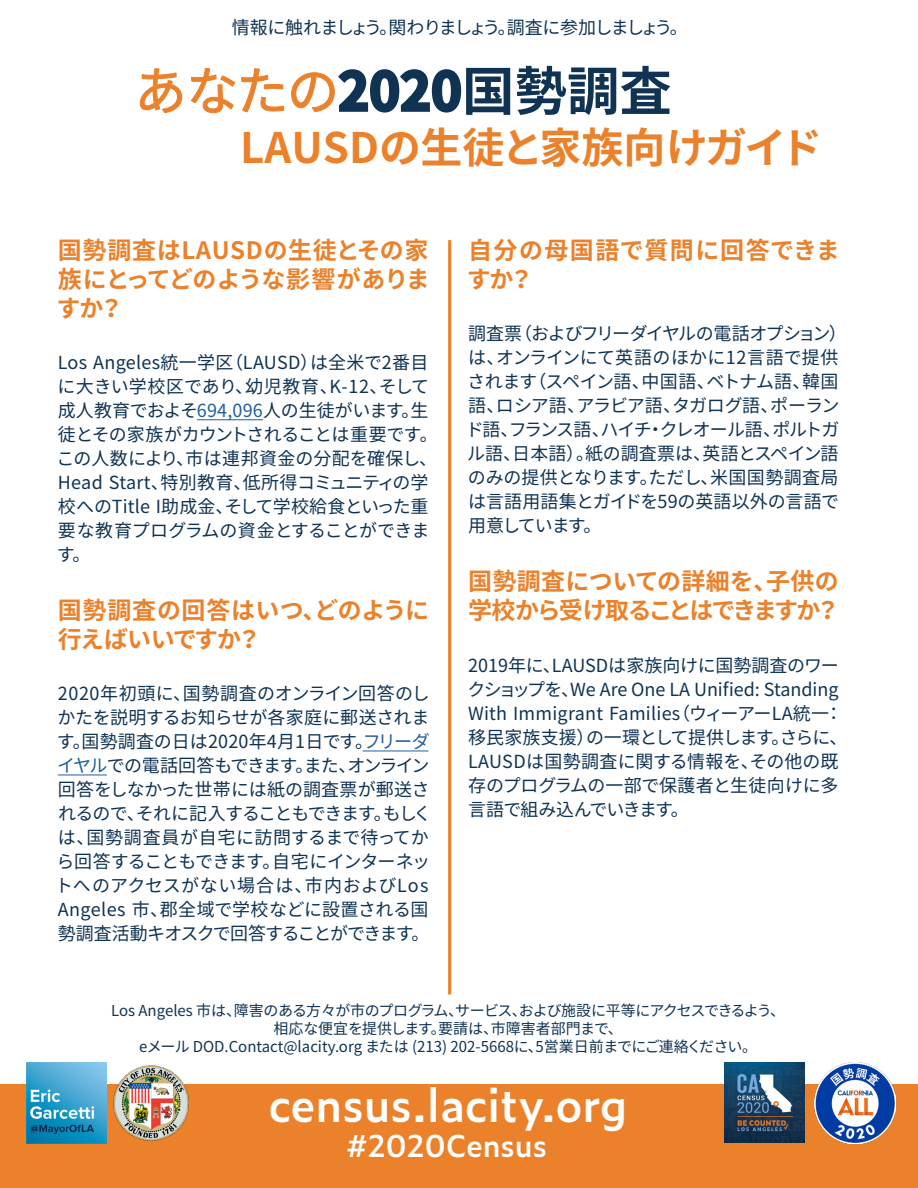
<style>
.page{position:relative;width:918px;height:1188px;background:#fff}
.page>*{position:absolute;margin:0;border:0;box-sizing:border-box;transform-origin:0 0}
.t1{font:700 52.5px "Noto Sans JP";color:#103353}
.t2{font:600 45px "Zeitung Pro";color:#fff}
.t3{font:700 42px "Noto Sans JP";color:#eb812a}
.t4{font:600 30px "Zeitung Pro";color:#fff}
.t5{font:700 24px/28.8px "Noto Sans JP";letter-spacing:.01em;color:#eb812a;text-align:justify}
.t6{font:700 24px/28.8px "Noto Sans JP";letter-spacing:-.04em;color:#eb812a}
.t7{font:700 24px/28.8px "Noto Sans JP";letter-spacing:.05em;color:#eb812a}
.t8{font:18px/24px "Noto Sans JP";letter-spacing:-.005em;color:#103353}
.t9{font:18px "Noto Sans JP";letter-spacing:-.08em;color:#103353}
.t10{font:15px/18px "Noto Sans JP";letter-spacing:-.01em;color:#103353;text-align:center}
.s1{font-weight:400;color:#eb812a}
.s2{color:#215e9e}
</style>
<div class="page">
<div style="left:0;top:1084px;width:918px;height:104px;background:#eb812a"></div>
<hr style="left:448px;top:240px;width:3px;height:755px;background:#eb812a">
<img style="left:26px;top:1062px;width:81px;height:81px">
<img style="left:113px;top:1065px;width:76px;height:76px">
<hr style="left:197px;top:419px;width:66px;height:1px;background:#215e9e">
<hr style="left:363px;top:751px;width:65px;height:1px;background:#215e9e">
<hr style="left:58px;top:775px;width:49px;height:1px;background:#215e9e">
<svg style="left:140px;top:68px;width:42px;height:45px"></svg>
<svg style="left:190px;top:68px;width:94px;height:45px"></svg>
<svg style="left:291px;top:69px;width:171px;height:44px"></svg>
<img style="left:725px;top:1062px;width:80px;height:81px">
<img style="left:814px;top:1062px;width:81px;height:81px">
<p class="t9" style="left:232px;top:17px;width:458px">情報に触れましょう。関わりましょう。調査に参加しましょう。</p>
<h1 class="t1" style="left:134px;top:61px;width:539px"><span class="s1">あなたの</span>2020国勢調査</h1>
<h3 class="t3" style="left:240px;top:124px;width:583px">LAUSDの生徒と家族向けガイド</h3>
<h3 class="t5" style="left:57px;top:237px;width:375px">国勢調査はLAUSDの生徒とその家族にとってどのような影響がありますか？</h3>
<p class="t8" style="left:57px;top:351px;width:383px">Los Angeles統一学区（LAUSD）は全米で2番目に大きい学校区であり、幼児教育、K-12、そして成人教育でおよそ<span class="s2">694,096</span>人の生徒がいます。生徒とその家族がカウントされることは重要です。この人数により、市は連邦資金の分配を確保し、<br>Head Start、特別教育、低所得コミュニティの学校へのTitle I助成金、そして学校給食といった重要な教育プログラムの資金とすることができます。</p>
<h3 class="t5" style="left:58px;top:597px;width:373px">国勢調査の回答はいつ、どのように行えばいいですか？</h3>
<p class="t8" style="left:55px;top:682px;width:378px">2020年初頭に、国勢調査のオンライン回答のしかたを説明するお知らせが各家庭に郵送されます。国勢調査の日は2020年4月1日です。<span class="s2">フリーダイヤル</span>での電話回答もできます。また、オンライン回答をしなかった世帯には紙の調査票が郵送されるので、それに記入することもできます。もしくは、国勢調査員が自宅に訪問するまで待ってから回答することもできます。自宅にインターネットへのアクセスがない場合は、市内およびLos<br>Angeles 市、郡全域で学校などに設置される国勢調査活動キオスクで回答することができます。</p>
<h3 class="t7" style="left:467px;top:237px;width:375px">自分の母国語で質問に回答できますか？</h3>
<p class="t8" style="left:466px;top:322px;width:383px">調査票（およびフリーダイヤルの電話オプション）は、オンラインにて英語のほかに12言語で提供されます（スペイン語、中国語、ベトナム語、韓国語、ロシア語、アラビア語、タガログ語、ポーランド語、フランス語、ハイチ・クレオール語、ポルトガル語、日本語）。紙の調査票は、英語とスペイン語のみの提供となります。ただし、米国国勢調査局は言語用語集とガイドを59の英語以外の言語で用意しています。</p>
<h3 class="t6" style="left:468px;top:568px;width:373px">国勢調査についての詳細を、子供の学校から受け取ることはできますか？</h3>
<p class="t8" style="left:467px;top:653px;width:381px">2019年に、LAUSDは家族向けに国勢調査のワークショップを、We Are One LA Unified: Standing<br>With Immigrant Families（ウィーアーLA統一：移民家族支援）の一環として提供します。さらに、<br>LAUSDは国勢調査に関する情報を、その他の既存のプログラムの一部で保護者と生徒向けに多言語で組み込んでいきます。</p>
<p class="t10" style="left:111px;top:1002px;width:676px">Los Angeles 市は、障害のある方々が市のプログラム、サービス、および施設に平等にアクセスできるよう、相応な便宜を提供します。要請は、市障害者部門まで、<br>eメール DOD.Contact@lacity.org または (213) 202-5668に、5営業日前までにご連絡ください。</p>
<h2 class="t2" style="left:269px;top:1071px;width:360px">census.lacity.org</h2>
<h3 class="t4" style="left:346px;top:1123px;width:202px">#2020Census</h3>
</div>
